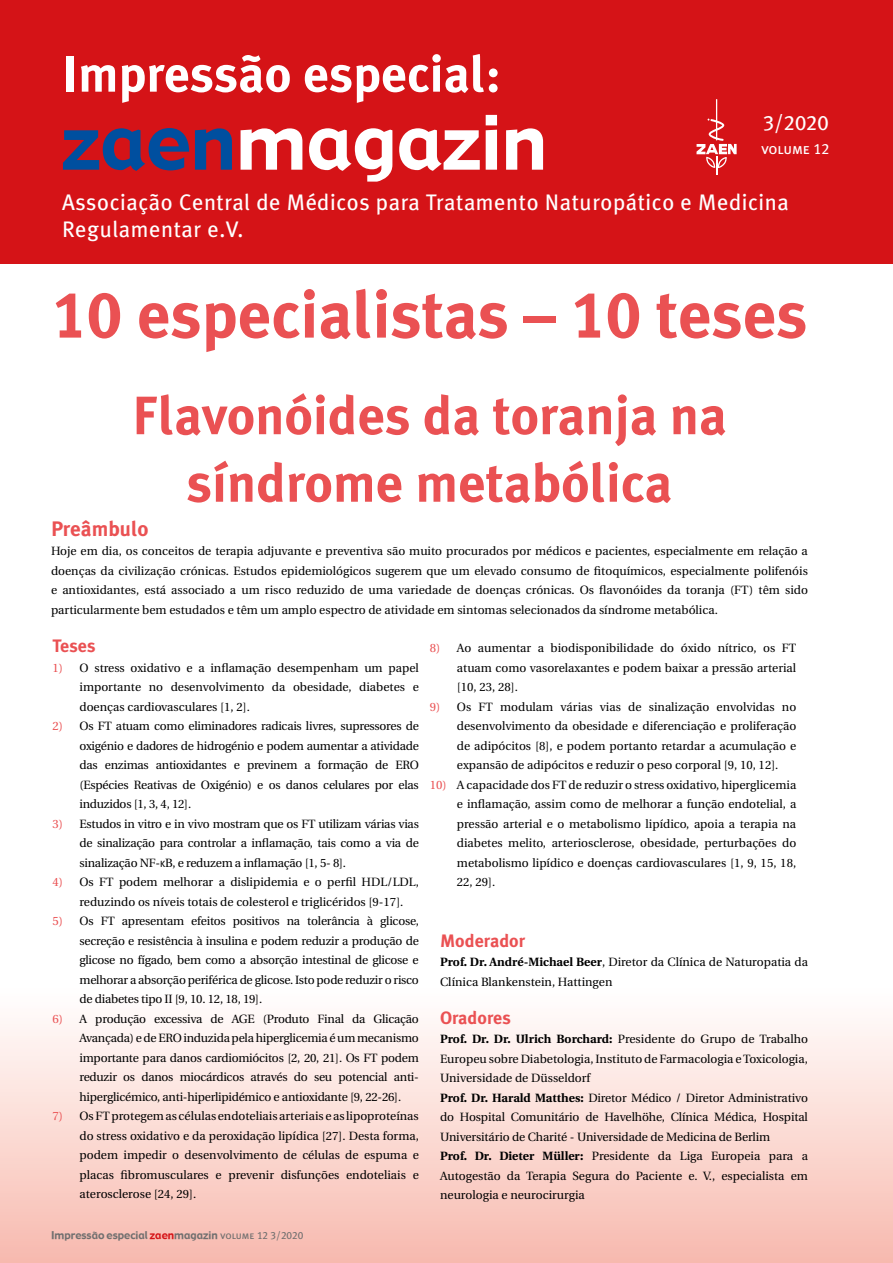
<style>
.page{position:relative;width:893px;height:1263px;background:#fff}
.page>*{position:absolute;margin:0;border:0;box-sizing:border-box;transform-origin:0 0}
.t1{font:75px "Gadget";color:#fff}
.t2{font:700 66px "Meta Plus";color:#ea5153}
.t3{font:700 54px/67.5px "Meta Plus";color:#ea5153;text-align:center}
.t4{font:700 51px "Meta Plus";color:#fff}
.t5{font:22.5px/27px "Meta Plus";letter-spacing:.025em;color:#fff}
.t6{font:700 21px "Meta Plus";color:#ea5153}
.t7{font:21px "Meta Plus Book Caps";color:#fff}
.t8{font:700 18px "Meta Plus";color:#ea5153}
.t9{font:15px "Meta Plus Book Caps";color:#fff}
.t10{font:12px/19.5px "Utopia";color:#000;text-align:justify}
.t11{font:10.5px "Gadget";color:#706f6f}
.s1{color:#004f9f}
.s2{font-family:"Meta Plus Bold Caps";font-weight:400}
.s3{color:#ea5153}
.s4{font-family:"Meta Plus";font-size:9px}
.s5{font-weight:700}
.s6{color:#d51317}
.s7{font-family:"Meta Plus Book Caps"}
</style>
<div class="page">
<div style="left:0;top:0;width:893px;height:264px;background:#d51317"></div>
<svg style="left:696px;top:99px;width:41px;height:75px"></svg>
<h3 class="t4" style="left:62px;top:44px;width:440px">Impressão especial:</h3>
<h1 class="t1" style="left:62px;top:94px;width:487px"><span class="s1">zaen</span>magazin</h1>
<h3 class="t5" style="left:62px;top:189px;width:728px">Associação Central de Médicos para Tratamento Naturopático e Medicina<br>Regulamentar e.V.</h3>
<h3 class="t7" style="left:763px;top:111px;width:67px">3/2020</h3>
<p class="t9" style="left:761px;top:140px;width:70px">volume 12</p>
<h2 class="t2" style="left:51px;top:277px;width:758px"><span class="s2">10</span> especialistas – <span class="s2">10</span> teses</h2>
<h3 class="t3" style="left:132px;top:381px;width:596px">Flavonóides da toranja na síndrome metabólica</h3>
<h3 class="t6" style="left:51px;top:516px;width:99px">Preâmbulo</h3>
<p class="t10" style="left:51px;top:541px;width:758px">Hoje em dia, os conceitos de terapia adjuvante e preventiva são muito procurados por médicos e pacientes, especialmente em relação a doenças da civilização crónicas. Estudos epidemiológicos sugerem que um elevado consumo de fitoquímicos, especialmente polifenóis e antioxidantes, está associado a um risco reduzido de uma variedade de doenças crónicas. Os flavonóides da toranja (FT) têm sido particularmente bem estudados e têm um amplo espectro de atividade em sintomas selecionados da síndrome metabólica.</p>
<h3 class="t8" style="left:53px;top:636px;width:45px">Teses</h3>
<p class="t10" style="left:80px;top:658px;width:341px;text-indent:-27px"><span class="s3">1)</span> O stress oxidativo e a inflamação desempenham um papel importante no desenvolvimento da obesidade, diabetes e doenças cardiovasculares [1, 2].</p>
<p class="t10" style="left:80px;top:717px;width:341px;text-indent:-27px"><span class="s3">2)</span> Os FT atuam como eliminadores radicais livres, supressores de oxigénio e dadores de hidrogénio e podem aumentar a atividade das enzimas antioxidantes e previnem a formação de ERO (Espécies Reativas de Oxigénio) e os danos celulares por elas induzidos [1, 3, 4, 12].</p>
<p class="t10" style="left:80px;top:814px;width:341px;text-indent:-27px"><span class="s3">3)</span> Estudos in vitro e in vivo mostram que os FT utilizam várias vias de sinalização para controlar a inflamação, tais como a via de sinalização NF-<span class="s4">K</span>B, e reduzem a inflamação [1, 5- 8].</p>
<p class="t10" style="left:80px;top:873px;width:341px;text-indent:-27px"><span class="s3">4)</span> Os FT podem melhorar a dislipidemia e o perfil HDL/LDL, reduzindo os níveis totais de colesterol e triglicéridos [9-17].</p>
<p class="t10" style="left:80px;top:912px;width:341px;text-indent:-27px"><span class="s3">5)</span> Os FT apresentam efeitos positivos na tolerância à glicose, secreção e resistência à insulina e podem reduzir a produção de glicose no fígado, bem como a absorção intestinal de glicose e melhorar a absorção periférica de glicose. Isto pode reduzir o risco de diabetes tipo II [9, 10. 12, 18, 19].</p>
<p class="t10" style="left:80px;top:1009px;width:341px;text-indent:-27px"><span class="s3">6)</span> A produção excessiva de AGE (Produto Final da Glicação Avançada) e de ERO induzida pela hiperglicemia é um mecanismo importante para danos cardiomiócitos [2, 20, 21]. Os FT podem reduzir os danos miocárdicos através do seu potencial anti&shy;hiperglicémico, anti-hiperlipidémico e antioxidante [9, 22-26].</p>
<p class="t10" style="left:80px;top:1107px;width:341px;text-indent:-27px"><span class="s3">7)</span> Os FT protegem as células endoteliais arteriais e as lipoproteínas do stress oxidativo e da peroxidação lipídica [27]. Desta forma, podem impedir o desenvolvimento de células de espuma e placas fibromusculares e prevenir disfunções endoteliais e aterosclerose [24, 29].</p>
<p class="t10" style="left:457px;top:639px;width:341px;text-indent:-27px"><span class="s3">8)</span> Ao aumentar a biodisponibilidade do óxido nítrico, os FT atuam como vasorelaxantes e podem baixar a pressão arterial [10, 23, 28].</p>
<p class="t10" style="left:457px;top:697px;width:341px;text-indent:-27px"><span class="s3">9)</span> Os FT modulam várias vias de sinalização envolvidas no desenvolvimento da obesidade e diferenciação e proliferação de adipócitos [8], e podem portanto retardar a acumulação e expansão de adipócitos e reduzir o peso corporal [9, 10, 12].</p>
<p class="t10" style="left:457px;top:775px;width:341px;text-indent:-27px"><span class="s3">10)</span> A capacidade dos FT de reduzir o stress oxidativo, hiperglicemia e inflamação, assim como de melhorar a função endotelial, a pressão arterial e o metabolismo lipídico, apoia a terapia na diabetes melito, arteriosclerose, obesidade, perturbações do metabolismo lipídico e doenças cardiovasculares [1, 9, 15, 18, 22, 29].</p>
<h3 class="t8" style="left:440px;top:930px;width:87px">Moderador</h3>
<p class="t10" style="left:440px;top:952px;width:369px"><span class="s5">Prof. Dr. André-Michael Beer</span>, Diretor da Clínica de Naturopatia da<br>Clínica Blankenstein, Hattingen</p>
<h3 class="t8" style="left:440px;top:1007px;width:72px">Oradores</h3>
<p class="t10" style="left:440px;top:1029px;width:369px;text-align:left"><span class="s5">Prof. Dr. Dr. Ulrich Borchard:</span> Presidente do Grupo de Trabalho Europeu sobre Diabetologia, Instituto de Farmacologia e Toxicologia, Universidade de Düsseldorf<br><span class="s5">Prof. Dr. Harald Matthes:</span> Diretor Médico / Diretor Administrativo do Hospital Comunitário de Havelhöhe, Clínica Médica, Hospital Universitário de Charité - Universidade de Medicina de Berlim<br><span class="s5">Prof. Dr. Dieter Müller:</span> Presidente da Liga Europeia para a Autogestão da Terapia Segura do Paciente e. V., especialista em neurologia e neurocirurgia</p>
<p class="t11" style="left:51px;top:1229px;width:254px">Impressão especial <span class="s6">zaen</span>magazin <span class="s7">volume 12 3/2020</span></p>
</div>
